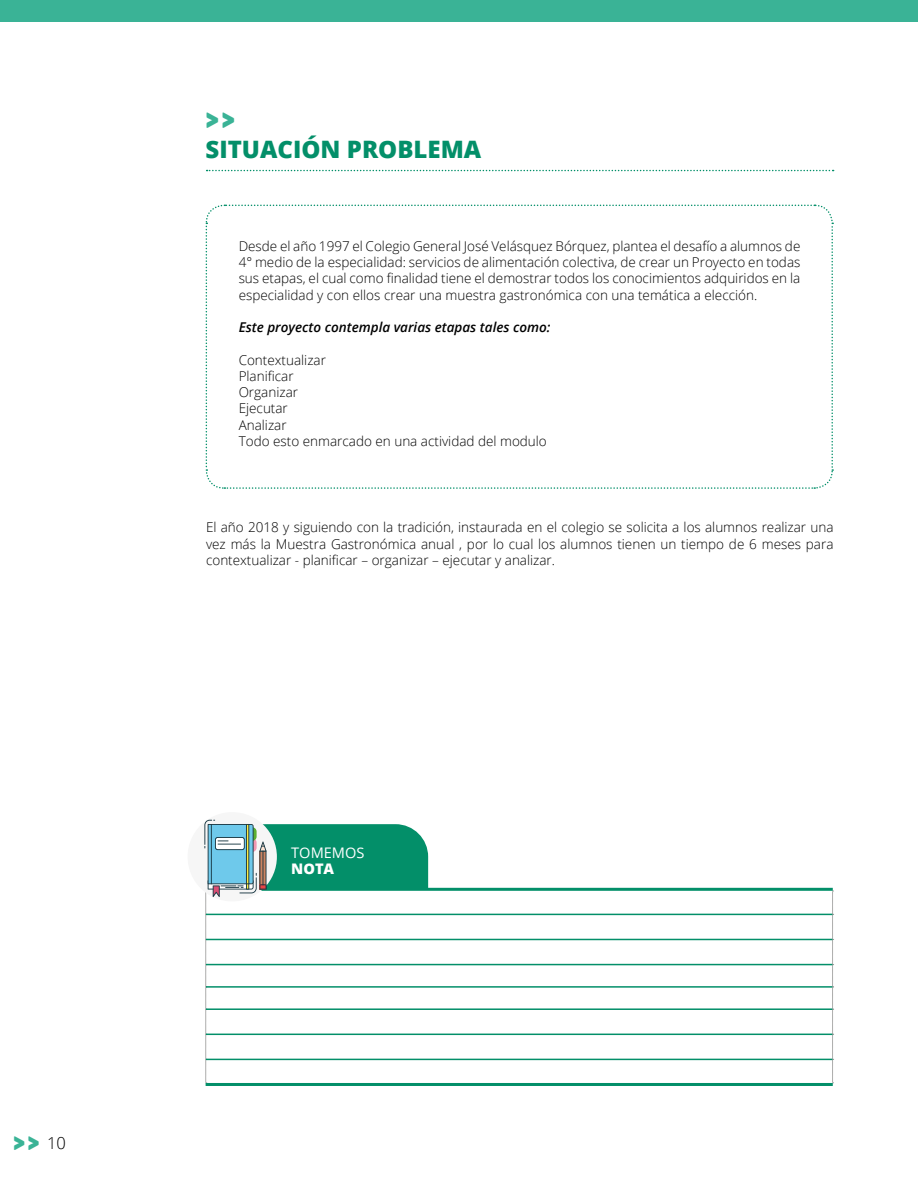
<style>
.page{position:relative;width:918px;height:1188px;background:#fff}
.page>*{position:absolute;margin:0;border:0;box-sizing:border-box;transform-origin:0 0}
.t1{font:27px "Panton Black Caps";color:#3ab396}
.t2{font:800 24px "Open Sans";color:#038f69}
.t3{font:24px "Panton Black Caps";color:#3ab396}
.t4{font:14.55px "Open Sans";color:#fff}
.t5{font:800 14.55px "Open Sans";color:#fff}
.t6{font:300 13.5px/16.2px "Open Sans";color:#000;text-align:justify}
.t7{font:italic 600 13.5px "Open Sans";color:#000}
.s1{font-family:"Open Sans";font-weight:300;font-size:16.5px;color:#000}
</style>
<div class="page">
<div style="left:0;top:0;width:918px;height:21px;background:#3ab396"></div>
<svg style="left:205px;top:204px;width:629px;height:285px"></svg>
<svg style="left:207px;top:170px;width:627px;height:1px"></svg>
<svg style="left:832px;top:891px;width:2px;height:193px"></svg>
<hr style="left:206px;top:888px;width:627px;height:3px;background:#038f69">
<hr style="left:206px;top:1083px;width:627px;height:3px;background:#038f69">
<hr style="left:206px;top:914px;width:626px;height:1px;background:#038f69">
<hr style="left:206px;top:939px;width:626px;height:1px;background:#038f69">
<hr style="left:206px;top:964px;width:626px;height:1px;background:#038f69">
<hr style="left:206px;top:986px;width:626px;height:2px;background:#038f69">
<hr style="left:206px;top:1008px;width:626px;height:2px;background:#038f69">
<hr style="left:206px;top:1034px;width:626px;height:1px;background:#038f69">
<hr style="left:206px;top:1059px;width:626px;height:1px;background:#038f69">
<div style="left:188px;top:812px;width:89px;height:89px;background:#f6f6f6;border-radius:50%"></div>
<svg style="left:204px;top:820px;width:224px;height:264px"></svg>
<h2 class="t3" style="left:13px;top:1127px;width:54px">&gt;&gt; <span class="s1">10</span></h2>
<h1 class="t1" style="left:206px;top:102px;width:31px">&gt;&gt;</h1>
<h2 class="t2" style="left:206px;top:131px;width:277px">SITUACIÓN PROBLEMA</h2>
<p class="t6" style="left:239px;top:238px;width:563px">Desde el año 1997 el Colegio General José Velásquez Bórquez, plantea el desafío a alumnos de 4° medio de la especialidad: servicios de alimentación colectiva, de crear un Proyecto en todas sus etapas, el cual como finalidad tiene el demostrar todos los conocimientos adquiridos en la especialidad y con ellos crear una muestra gastronómica con una temática a elección.</p>
<p class="t7" style="left:239px;top:318px;width:313px">Este proyecto contempla varias etapas tales como:</p>
<p class="t6" style="left:239px;top:351px;width:310px;text-align:left">Contextualizar<br>Planificar<br>Organizar<br>Ejecutar<br>Analizar<br>Todo esto enmarcado en una actividad del modulo</p>
<p class="t6" style="left:206px;top:519px;width:629px">El año 2018 y siguiendo con la tradición, instaurada en el colegio se solicita a los alumnos realizar una vez más la Muestra Gastronómica anual , por lo cual los alumnos tienen un tiempo de 6 meses para contextualizar - planificar – organizar – ejecutar y analizar.</p>
<p class="t4" style="left:291px;top:843px;width:75px">TOMEMOS</p>
<p class="t5" style="left:291px;top:858px;width:44px">NOTA</p>
</div>
